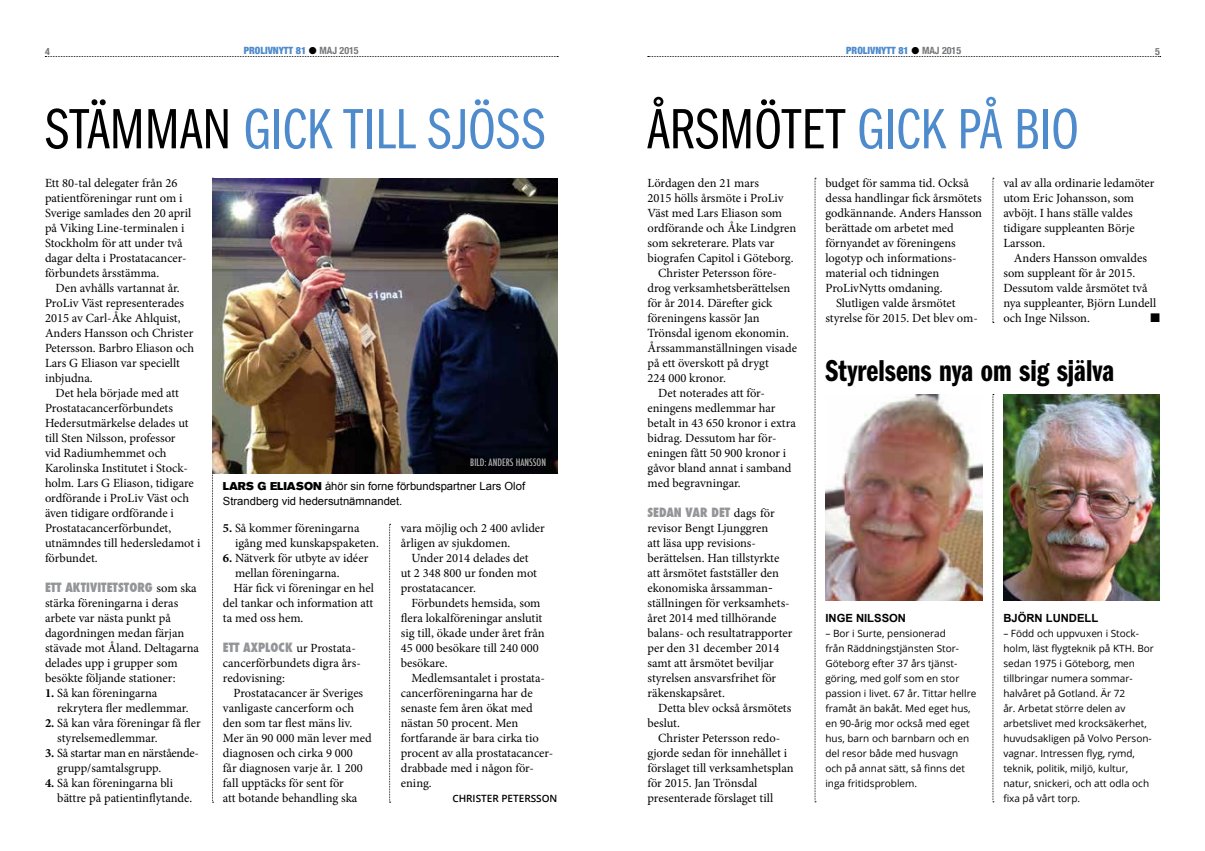
<style>
.page{position:relative;width:1205px;height:851px;background:#fff}
.page>*{position:absolute;margin:0;border:0;box-sizing:border-box;transform-origin:0 0}
.t1{font:58.75px "Franklin Gothic URW Com Boo";color:#4e8bcc}
.t2{font:31.25px "Franklin Gothic URW Com Dem";color:#000}
.t3{font:12.5px/15px "Minion Pro";color:#000}
.t4{font:800 condensed 12.5px "Futura";color:#939598}
.t5{font:12.5px "Zapf Dingbats ITC";color:#000}
.t6{font:11.25px/15px "Arial";color:#000}
.t7{font:700 11.25px "Arial";color:#000}
.t8{font:10px/15px "Open Sans";color:#000}
.t9{font:900 condensed 10px "Helvetica Neue";color:#4e8bcc}
.t10{font:500 condensed 10px "Futura";color:#fff}
.t11{font:600 10px "Open Sans";color:#000}
.t12{font:700 condensed 10px "Helvetica Neue";color:#757779}
.s1{color:#000}
.s2{font-weight:700;color:#757779}
.s3{font-family:"Minion Pro";font-weight:400;font-stretch:normal;color:#000}
.s4{font-weight:700}
.s5{font-family:"Akzidenz Grotesk BQ Super"}
.s6{font-family:"Futura";font-weight:800;font-stretch:condensed;color:#939598}
</style>
<div class="page">
<svg style="left:992px;top:394px;width:2px;height:408px"></svg>
<img style="left:825px;top:394px;width:157px;height:206px">
<img style="left:1003px;top:394px;width:157px;height:206px">
<svg style="left:815px;top:178px;width:1px;height:624px"></svg>
<svg style="left:992px;top:178px;width:2px;height:145px"></svg>
<svg style="left:212px;top:473px;width:2px;height:329px"></svg>
<svg style="left:389px;top:524px;width:2px;height:278px"></svg>
<img style="left:212px;top:178px;width:346px;height:295px">
<svg style="left:648px;top:56px;width:512px;height:1px"></svg>
<svg style="left:45px;top:56px;width:513px;height:1px"></svg>
<p class="t12" style="left:45px;top:43px;width:6px">4</p>
<p class="t9" style="left:244px;top:43px;width:116px">PROLIVNYTT 81 <span class="s1">●</span> <span class="s2">MAJ 2015</span></p>
<p class="t9" style="left:846px;top:43px;width:116px">PROLIVNYTT 81 <span class="s1">●</span> <span class="s2">MAJ 2015</span></p>
<p class="t12" style="left:1155px;top:43px;width:6px">5</p>
<h1 class="t1" style="left:45px;top:97px;width:502px"><span class="s1">STÄMMAN</span> GICK TILL SJÖSS</h1>
<p class="t3" style="left:45px;top:175px;width:148px">Ett 80-tal delegater från 26 patientföreningar runt om i<br>Sverige samlades den 20 april på Viking Line-terminalen i<br>Stockholm för att under två dagar delta i Prostatacancer&shy;förbundets årsstämma.</p>
<p class="t3" style="left:45px;top:280px;width:151px;text-indent:11px">Den avhålls vartannat år.<br>ProLiv Väst representerades<br>2015 av Carl-Åke Ahlquist,<br>Anders Hansson och Christer<br>Petersson. Barbro Eliason och<br>Lars G Eliason var speciellt inbjudna.</p>
<p class="t3" style="left:45px;top:385px;width:157px;text-indent:11px">Det hela började med att<br>Prostatacancerförbundets<br>Hedersutmärkelse delades ut till Sten Nilsson, professor<br>vid Radiumhemmet och<br>Karolinska Institutet i Stock&shy;holm. Lars G Eliason, tidigare ordförande i ProLiv Väst och även tidigare ordförande i<br>Prostatacancerförbundet, utnämndes till hedersledamot i förbundet.</p>
<p class="t4" style="left:45px;top:578px;width:153px">ETT AKTIVITETSTORG <span class="s3">som ska</span></p>
<p class="t3" style="left:45px;top:595px;width:156px">stärka föreningarna i deras arbete var nästa punkt på dagordningen medan färjan stävade mot Åland. Deltagarna delades upp i grupper som besökte följande stationer:</p>
<p class="t3" style="left:57px;top:685px;width:133px;text-indent:-12px"><span class="s4">1.</span> Så kan föreningarna rekrytera fler medlemmar.</p>
<p class="t3" style="left:57px;top:715px;width:145px;text-indent:-12px"><span class="s4">2.</span> Så kan våra föreningar få fler styrelsemedlemmar.</p>
<p class="t3" style="left:57px;top:745px;width:143px;text-indent:-12px"><span class="s4">3.</span> Så startar man en närstående&shy;grupp/samtalsgrupp.</p>
<p class="t3" style="left:57px;top:775px;width:136px;text-indent:-12px"><span class="s4">4.</span> Så kan föreningarna bli bättre på patientinflytande.</p>
<p class="t10" style="left:470px;top:455px;width:77px">BILD: ANDERS HANSSON</p>
<p class="t6" style="left:223px;top:478px;width:304px"><span class="s5">LARS G ELIASON</span> åhör sin forne förbundspartner Lars Olof<br>Strandberg vid hedersutnämnandet.</p>
<p class="t3" style="left:235px;top:520px;width:145px;text-indent:-12px"><span class="s4">5.</span> Så kommer föreningarna igång med kunskapspaketen.</p>
<p class="t3" style="left:223px;top:550px;width:147px"><span class="s4">6.</span> Nätverk för utbyte av idéer</p>
<p class="t3" style="left:235px;top:565px;width:106px">mellan föreningarna.</p>
<p class="t3" style="left:233px;top:580px;width:142px">Här fick vi föreningar en hel</p>
<p class="t3" style="left:223px;top:595px;width:152px">del tankar och information att</p>
<p class="t3" style="left:223px;top:610px;width:82px">ta med oss hem.</p>
<p class="t3" style="left:223px;top:640px;width:138px"><span class="s6">ETT AXPLOCK</span> ur Prostata&shy;cancerförbundets digra års&shy;redovisning:</p>
<p class="t3" style="left:223px;top:685px;width:150px;text-indent:11px">Prostatacancer är Sveriges vanligaste cancerform och den som tar flest mäns liv.<br>Mer än 90 000 män lever med diagnosen och cirka 9 000<br>får diagnosen varje år. 1 200 fall upptäcks för sent för<br>att botande behandling ska</p>
<p class="t3" style="left:401px;top:520px;width:146px">vara möjlig och 2 400 avlider årligen av sjukdomen.</p>
<p class="t3" style="left:401px;top:550px;width:138px;text-indent:11px">Under 2014 delades det ut 2 348 800 ur fonden mot prostatacancer.</p>
<p class="t3" style="left:401px;top:595px;width:145px;text-indent:11px">Förbundets hemsida, som flera lokalföreningar anslutit sig till, ökade under året från<br>45 000 besökare till 240 000 besökare.</p>
<p class="t3" style="left:401px;top:670px;width:153px;text-indent:11px">Medlemsantalet i prostata&shy;cancerföreningarna har de senaste fem åren ökat med nästan 50 procent. Men fortfarande är bara cirka tio procent av alla prostatacancer&shy;drabbade med i någon för&shy;ening.</p>
<p class="t11" style="left:452px;top:791px;width:107px">CHRISTER PETERSSON</p>
<h1 class="t1" style="left:647px;top:97px;width:433px"><span class="s1">ÅRSMÖTET</span> GICK PÅ BIO</h1>
<p class="t3" style="left:647px;top:175px;width:113px">Lördagen den 21 mars</p>
<p class="t3" style="left:647px;top:190px;width:138px">2015 hölls årsmöte i ProLiv</p>
<p class="t3" style="left:647px;top:205px;width:136px">Väst med Lars Eliason som</p>
<p class="t3" style="left:647px;top:220px;width:150px">ordförande och Åke Lindgren</p>
<p class="t3" style="left:647px;top:235px;width:128px">som sekreterare. Plats var</p>
<p class="t3" style="left:647px;top:250px;width:148px">biografen Capitol i Göteborg.</p>
<p class="t3" style="left:658px;top:265px;width:119px">Christer Petersson före-</p>
<p class="t3" style="left:647px;top:280px;width:144px">drog verksamhetsberättelsen</p>
<p class="t3" style="left:647px;top:295px;width:126px">för år 2014. Därefter gick</p>
<p class="t3" style="left:647px;top:310px;width:114px">föreningens kassör Jan</p>
<p class="t3" style="left:647px;top:325px;width:143px">Trönsdal igenom ekonomin.</p>
<p class="t3" style="left:647px;top:340px;width:151px">Årssammanställningen visade</p>
<p class="t3" style="left:647px;top:355px;width:123px">på ett överskott på drygt</p>
<p class="t3" style="left:647px;top:370px;width:80px">224 000 kronor.</p>
<p class="t3" style="left:658px;top:385px;width:107px">Det noterades att för-</p>
<p class="t3" style="left:647px;top:400px;width:130px">eningens medlemmar har</p>
<p class="t3" style="left:647px;top:415px;width:150px">betalt in 43 650 kronor i extra</p>
<p class="t3" style="left:647px;top:430px;width:129px">bidrag. Dessutom har för-</p>
<p class="t3" style="left:647px;top:445px;width:140px">eningen fått 50 900 kronor i</p>
<p class="t3" style="left:647px;top:460px;width:145px">gåvor bland annat i samband</p>
<p class="t3" style="left:647px;top:475px;width:95px">med begravningar.</p>
<p class="t4" style="left:647px;top:503px;width:129px">SEDAN VAR DET <span class="s3">dags för</span></p>
<p class="t3" style="left:647px;top:520px;width:147px">revisor Bengt Ljunggren<br>att läsa upp revisions&shy;berättelsen. Han tillstyrkte att årsmötet fastställer den ekonomiska årssamman&shy;ställningen för verksamhets&shy;året 2014 med tillhörande balans- och resultatrapporter per den 31 december 2014 samt att årsmötet beviljar styrelsen ansvarsfrihet för räkenskapsåret.</p>
<p class="t3" style="left:647px;top:700px;width:145px;text-indent:11px">Detta blev också årsmötets beslut.</p>
<p class="t3" style="left:647px;top:730px;width:148px;text-indent:11px">Christer Petersson redo&shy;gjorde sedan för innehållet i förslaget till verksamhetsplan för 2015. Jan Trönsdal presenterade förslaget till</p>
<p class="t3" style="left:825px;top:175px;width:145px">budget för samma tid. Också</p>
<p class="t3" style="left:825px;top:190px;width:158px">dessa handlingar fick årsmötets</p>
<p class="t3" style="left:825px;top:205px;width:158px">godkännande. Anders Hansson</p>
<p class="t3" style="left:825px;top:220px;width:130px">berättade om arbetet med</p>
<p class="t3" style="left:825px;top:235px;width:132px">förnyandet av föreningens</p>
<p class="t3" style="left:825px;top:250px;width:131px">logotyp och informations-</p>
<p class="t3" style="left:825px;top:265px;width:116px">material och tidningen</p>
<p class="t3" style="left:825px;top:280px;width:119px">ProLivNytts omdaning.</p>
<p class="t3" style="left:836px;top:295px;width:121px">Slutligen valde årsmötet</p>
<p class="t3" style="left:825px;top:310px;width:154px">styrelse för 2015. Det blev om-</p>
<p class="t3" style="left:1003px;top:175px;width:153px">val av alla ordinarie ledamöter utom Eric Johansson, som avböjt. I hans ställe valdes tidigare suppleanten Börje<br>Larsson.</p>
<p class="t3" style="left:1003px;top:250px;width:154px;text-indent:11px">Anders Hansson omvaldes som suppleant för år 2015.<br>Dessutom valde årsmötet två nya suppleanter, Björn Lundell och Inge Nilsson.</p>
<p class="t5" style="left:1150px;top:311px;width:10px">■</p>
<h2 class="t2" style="left:825px;top:353px;width:290px">Styrelsens nya om sig själva</h2>
<p class="t7" style="left:1003px;top:610px;width:96px">BJÖRN LUNDELL</p>
<p class="t8" style="left:1003px;top:625px;width:152px">– Född och uppvuxen i Stock&shy;holm, läst flygteknik på KTH. Bor sedan 1975 i Göteborg, men tillbringar numera sommar&shy;halvåret på Gotland. Är 72<br>år. Arbetat större delen av arbetslivet med krocksäkerhet, huvudsakligen på Volvo Person&shy;vagnar. Intressen flyg, rymd, teknik, politik, miljö, kultur, natur, snickeri, och att odla och fixa på vårt torp.</p>
<p class="t7" style="left:825px;top:610px;width:82px">INGE NILSSON</p>
<p class="t8" style="left:825px;top:625px;width:152px">– Bor i Surte, pensionerad<br>från Räddningstjänsten Stor-<br>Göteborg efter 37 års tjänst&shy;göring, med golf som en stor passion i livet. 67 år. Tittar hellre framåt än bakåt. Med eget hus, en 90-årig mor också med eget hus, barn och barnbarn och en del resor både med husvagn och på annat sätt, så finns det inga fritidsproblem.</p>
</div>
